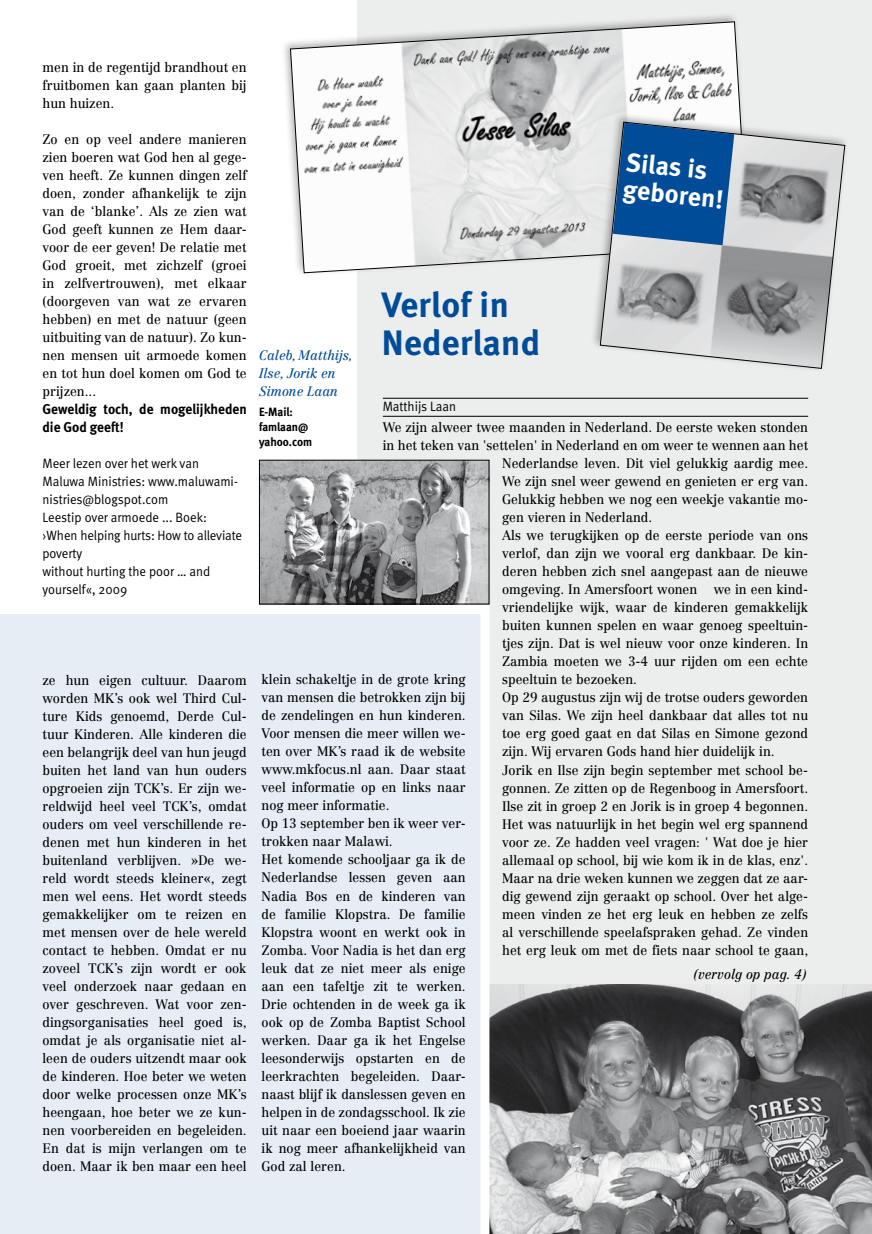
<style>
.page{position:relative;width:872px;height:1234px;background:#fff}
.page>*{position:absolute;margin:0;border:0;box-sizing:border-box;transform-origin:0 0}
.t1{font:35.25px/37.5px "Meta Bold LF";letter-spacing:.01em;color:#004c99}
.t2{font:25.95px/27.2px "Meta Bold LF";color:#fff}
.t3{font:700 14.25px/18px "Meta";color:#000;scale:.95 1}
.t4{font:13.5px/18px "Centennial";color:#000;text-align:justify;scale:.95 1}
.t5{font:13.5px/18px "Meta Normal";color:#000;scale:.95 1}
.t6{font:italic 13.5px/18px "Centennial";color:#004c99;scale:.95 1}
.t7{font:italic 13.5px "Centennial";color:#000;scale:.95 1}
.t8{font:700 12px/15px "Meta";color:#000;scale:.95 1}
</style>
<div class="page">
<div style="left:357px;top:0;width:515px;height:1233px;background:#eceded"></div>
<img style="left:489px;top:984px;width:383px;height:249px">
<hr style="left:383px;top:398px;width:425px;height:1px;background:#000">
<hr style="left:383px;top:416px;width:425px;height:1px;background:#000">
<div style="left:0;top:605px;width:489px;height:628px;background:#e6edf5"></div>
<div style="left:280px;top:12px;width:472px;height:265px;background:#000;opacity:.3"></div>
<svg style="left:290px;top:21px;width:459px;height:252px"></svg>
<div style="left:590px;top:112px;width:259px;height:260px;background:#000;opacity:.3"></div>
<svg style="left:599px;top:121px;width:246px;height:248px"></svg>
<svg style="left:613px;top:123px;width:121px;height:122px;background:#2060a0"></svg>
<img style="left:261px;top:461px;width:226px;height:141px">
<div style="left:259px;top:459px;width:230px;height:145px;border:1px solid #000"></div>
<p class="t4" style="left:43px;top:58px;width:216px">men in de regentijd brandhout en fruitbomen kan gaan planten bij hun huizen.</p>
<p class="t4" style="left:43px;top:130px;width:216px">Zo en op veel andere manieren zien boeren wat God hen al gege&shy;ven heeft. Ze kunnen dingen zelf doen, zonder afhankelijk te zijn van de ‘blanke’. Als ze zien wat God geeft kunnen ze Hem daar&shy;voor de eer geven! De relatie met God groeit, met zichzelf (groei in zelfvertrouwen), met elkaar (doorgeven van wat ze ervaren hebben) en met de natuur (geen uitbuiting van de natuur). Zo kun&shy;nen mensen uit armoede komen en tot hun doel komen om God te prijzen...</p>
<p class="t3" style="left:43px;top:400px;width:216px">Geweldig toch, de mogelijkheden die God geeft!</p>
<p class="t5" style="left:43px;top:454px;width:211px">Meer lezen over het werk van<br>Maluwa Ministries: www.maluwami&shy;nistries@blogspot.com<br>Leestip over armoede ... Boek: ›When helping hurts: How to alleviate poverty<br>without hurting the poor … and yourself«, 2009</p>
<h2 class="t2" style="left:627px;top:148px;width:102px;rotate:6deg">Silas is geboren!</h2>
<h1 class="t1" style="left:382px;top:286px;width:160px">Verlof in<br>Nederland</h1>
<p class="t6" style="left:259px;top:346px;width:100px">Caleb, Matthijs,<br>Ilse, Jorik en<br>Simone Laan</p>
<p class="t8" style="left:259px;top:403px;width:57px">E-Mail: famlaan@ yahoo.com</p>
<p class="t5" style="left:383px;top:397px;width:79px">Matthijs Laan</p>
<p class="t4" style="left:383px;top:418px;width:449px">We zijn alweer twee maanden in Nederland. De eerste weken stonden</p>
<p class="t4" style="left:383px;top:436px;width:449px">in het teken van 'settelen' in Nederland en om weer te wennen aan het</p>
<p class="t4" style="left:502px;top:454px;width:324px">Nederlandse leven. Dit viel gelukkig aardig mee.</p>
<p class="t4" style="left:502px;top:472px;width:323px">We zijn snel weer gewend en genieten er erg van.</p>
<p class="t4" style="left:502px;top:490px;width:323px">Gelukkig hebben we nog een weekje vakantie mo-</p>
<p class="t4" style="left:502px;top:508px;width:159px">gen vieren in Nederland.</p>
<p class="t4" style="left:502px;top:526px;width:323px">Als we terugkijken op de eerste periode van ons</p>
<p class="t4" style="left:502px;top:544px;width:323px">verlof, dan zijn we vooral erg dankbaar. De kin-</p>
<p class="t4" style="left:502px;top:562px;width:323px">deren hebben zich snel aangepast aan de nieuwe</p>
<p class="t4" style="left:502px;top:580px;width:323px">omgeving. In Amersfoort wonen we in een kind-</p>
<p class="t4" style="left:502px;top:598px;width:323px">vriendelijke wijk, waar de kinderen gemakkelijk</p>
<p class="t4" style="left:502px;top:616px;width:323px">buiten kunnen spelen en waar genoeg speeltuin-</p>
<p class="t4" style="left:502px;top:634px;width:324px">tjes zijn. Dat is wel nieuw voor onze kinderen. In</p>
<p class="t4" style="left:502px;top:652px;width:324px">Zambia moeten we 3-4 uur rijden om een echte</p>
<p class="t4" style="left:502px;top:670px;width:143px">speeltuin te bezoeken.</p>
<p class="t4" style="left:502px;top:688px;width:323px">Op 29 augustus zijn wij de trotse ouders geworden</p>
<p class="t4" style="left:502px;top:706px;width:324px">van Silas. We zijn heel dankbaar dat alles tot nu</p>
<p class="t4" style="left:502px;top:724px;width:323px">toe erg goed gaat en dat Silas en Simone gezond</p>
<p class="t4" style="left:502px;top:742px;width:288px">zijn. Wij ervaren Gods hand hier duidelijk in.</p>
<p class="t4" style="left:502px;top:760px;width:323px">Jorik en Ilse zijn begin september met school be-</p>
<p class="t4" style="left:502px;top:778px;width:323px">gonnen. Ze zitten op de Regenboog in Amersfoort.</p>
<p class="t4" style="left:502px;top:796px;width:323px">Ilse zit in groep 2 en Jorik is in groep 4 begonnen.</p>
<p class="t4" style="left:502px;top:814px;width:324px">Het was natuurlijk in het begin wel erg spannend</p>
<p class="t4" style="left:502px;top:832px;width:324px">voor ze. Ze hadden veel vragen: ' Wat doe je hier</p>
<p class="t4" style="left:502px;top:850px;width:323px">allemaal op school, bij wie kom ik in de klas, enz'.</p>
<p class="t4" style="left:502px;top:868px;width:323px">Maar na drie weken kunnen we zeggen dat ze aar-</p>
<p class="t4" style="left:502px;top:886px;width:323px">dig gewend zijn geraakt op school. Over het alge-</p>
<p class="t4" style="left:502px;top:904px;width:323px">meen vinden ze het erg leuk en hebben ze zelfs</p>
<p class="t4" style="left:502px;top:922px;width:324px">al verschillende speelafspraken gehad. Ze vinden</p>
<p class="t4" style="left:502px;top:940px;width:323px">het erg leuk om met de fiets naar school te gaan,</p>
<p class="t4" style="left:43px;top:670px;width:216px">ze hun eigen cultuur. Daarom worden MK’s ook wel Third Cul&shy;ture Kids genoemd, Derde Cul&shy;tuur Kinderen. Alle kinderen die een belangrijk deel van hun jeugd buiten het land van hun ouders opgroeien zijn TCK’s. Er zijn we&shy;reldwijd heel veel TCK’s, omdat ouders om veel verschillende re&shy;denen met hun kinderen in het buitenland verblijven. »De we&shy;reld wordt steeds kleiner«, zegt men wel eens. Het wordt steeds gemakkelijker om te reizen en met mensen over de hele wereld contact te hebben. Omdat er nu zoveel TCK’s zijn wordt er ook veel onderzoek naar gedaan en over geschreven. Wat voor zen&shy;dingsorganisaties heel goed is, omdat je als organisatie niet al&shy;leen de ouders uitzendt maar ook de kinderen. Hoe beter we weten door welke processen onze MK’s heengaan, hoe beter we ze kun&shy;nen voorbereiden en begeleiden.<br>En dat is mijn verlangen om te doen. Maar ik ben maar een heel</p>
<p class="t4" style="left:261px;top:670px;width:216px;text-align:left">klein schakeltje in de grote kring van mensen die betrokken zijn bij de zendelingen en hun kinderen.<br>Voor mensen die meer willen we&shy;ten over MK’s raad ik de website www.mkfocus.nl aan. Daar staat veel informatie op en links naar nog meer informatie.<br>Op 13 september ben ik weer ver&shy;trokken naar Malawi.<br>Het komende schooljaar ga ik de<br>Nederlandse lessen geven aan<br>Nadia Bos en de kinderen van de familie Klopstra. De familie<br>Klopstra woont en werkt ook in<br>Zomba. Voor Nadia is het dan erg leuk dat ze niet meer als enige aan een tafeltje zit te werken.<br>Drie ochtenden in de week ga ik ook op de Zomba Baptist School werken. Daar ga ik het Engelse leesonderwijs opstarten en de leerkrachten begeleiden. Daar&shy;naast blijf ik danslessen geven en helpen in de zondagsschool. Ik zie uit naar een boeiend jaar waarin ik nog meer afhankelijkheid van<br>God zal leren.</p>
<p class="t7" style="left:693px;top:965px;width:120px">(vervolg op pag. 4)</p>
</div>
